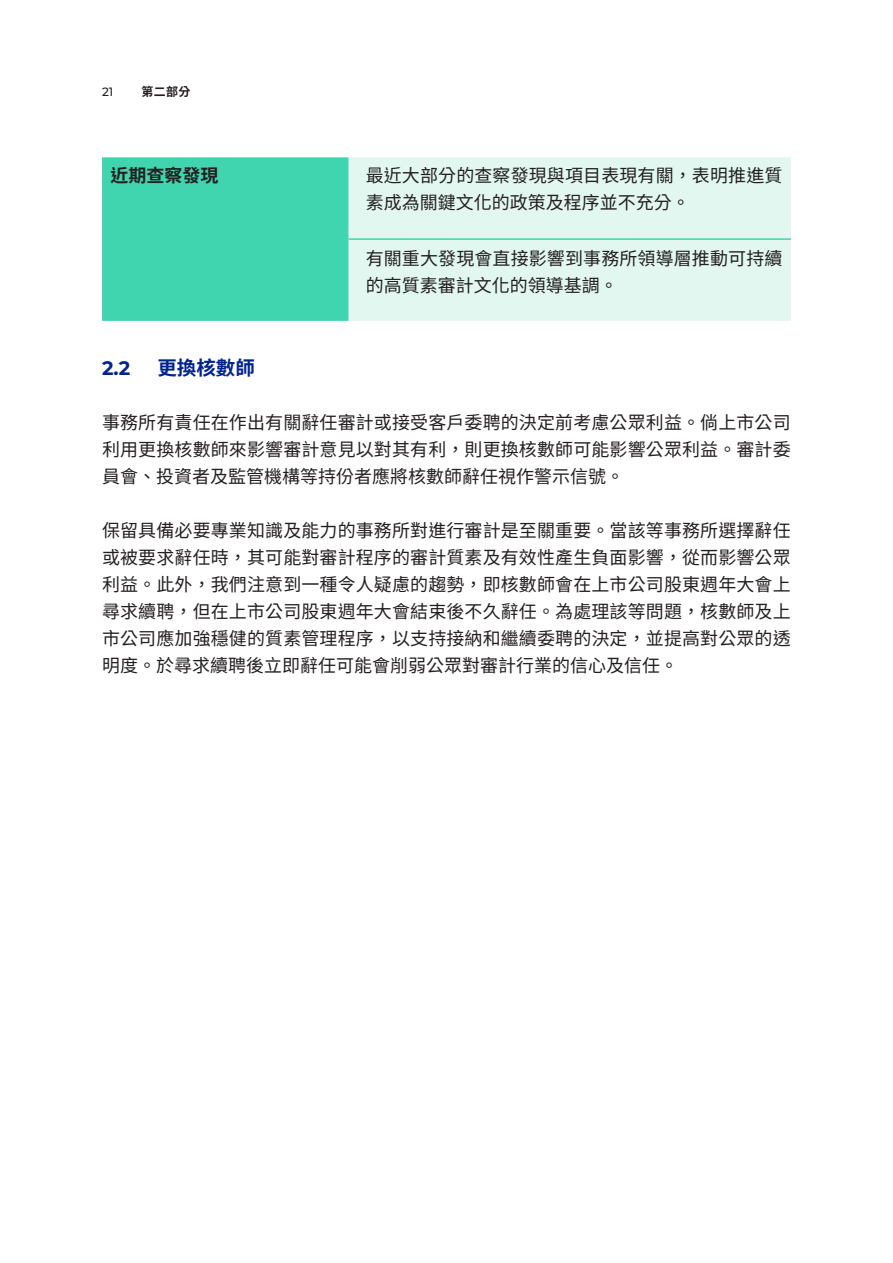
<style>
.page{position:relative;width:893px;height:1263px;background:#fff}
.page>*{position:absolute;margin:0;border:0;box-sizing:border-box;transform-origin:0 0}
.t1{font:700 19.5px "Noto Sans CJ Ktc";color:#00238e}
.t2{font:700 19.5px "Montserrat";color:#00238e}
.t3{font:18px/27px "Noto Sans CJ Ktc";color:#231f20;text-align:justify}
.t4{font:700 18px "Noto Sans CJ Ktc";color:#231f20}
.t5{font:700 12px "Noto Sans CJ Ktc";color:#231f20}
.t6{font:500 12px "Montserrat";color:#231f20}
</style>
<div class="page">
<div style="left:102px;top:157px;width:247px;height:164px;background:#40d4af"></div>
<div style="left:349px;top:157px;width:442px;height:164px;background:#e1f7ef"></div>
<hr style="left:349px;top:238px;width:442px;height:2px;background:#40d4af">
<p class="t6" style="left:102px;top:84px;width:13px">21</p>
<p class="t5" style="left:141px;top:85px;width:51px">第二部分</p>
<p class="t4" style="left:111px;top:165px;width:110px">近期查察發現</p>
<p class="t3" style="left:366px;top:162px;width:418px">最近大部分的查察發現與項目表現有關，表明推進質</p>
<p class="t3" style="left:366px;top:189px;width:325px">素成為關鍵文化的政策及程序並不充分。</p>
<p class="t3" style="left:366px;top:245px;width:418px">有關重大發現會直接影響到事務所領導層推動可持續的高質素審計文化的領導基調。</p>
<p class="t1" style="left:157px;top:357px;width:99px">更換核數師</p>
<p class="t2" style="left:102px;top:355px;width:30px">2.2</p>
<p class="t3" style="left:102px;top:409px;width:690px">事務所有責任在作出有關辭任審計或接受客戶委聘的決定前考慮公眾利益。倘上市公司利用更換核數師來影響審計意見以對其有利，則更換核數師可能影響公眾利益。審計委員會、投資者及監管機構等持份者應將核數師辭任視作警示信號。</p>
<p class="t3" style="left:102px;top:517px;width:690px">保留具備必要專業知識及能力的事務所對進行審計是至關重要。當該等事務所選擇辭任或被要求辭任時，其可能對審計程序的審計質素及有效性產生負面影響，從而影響公眾利益。此外，我們注意到一種令人疑慮的趨勢，即核數師會在上市公司股東週年大會上尋求續聘，但在上市公司股東週年大會結束後不久辭任。為處理該等問題，核數師及上市公司應加強穩健的質素管理程序，以支持接納和繼續委聘的決定，並提高對公眾的透明度。於尋求續聘後立即辭任可能會削弱公眾對審計行業的信心及信任。</p>
</div>
